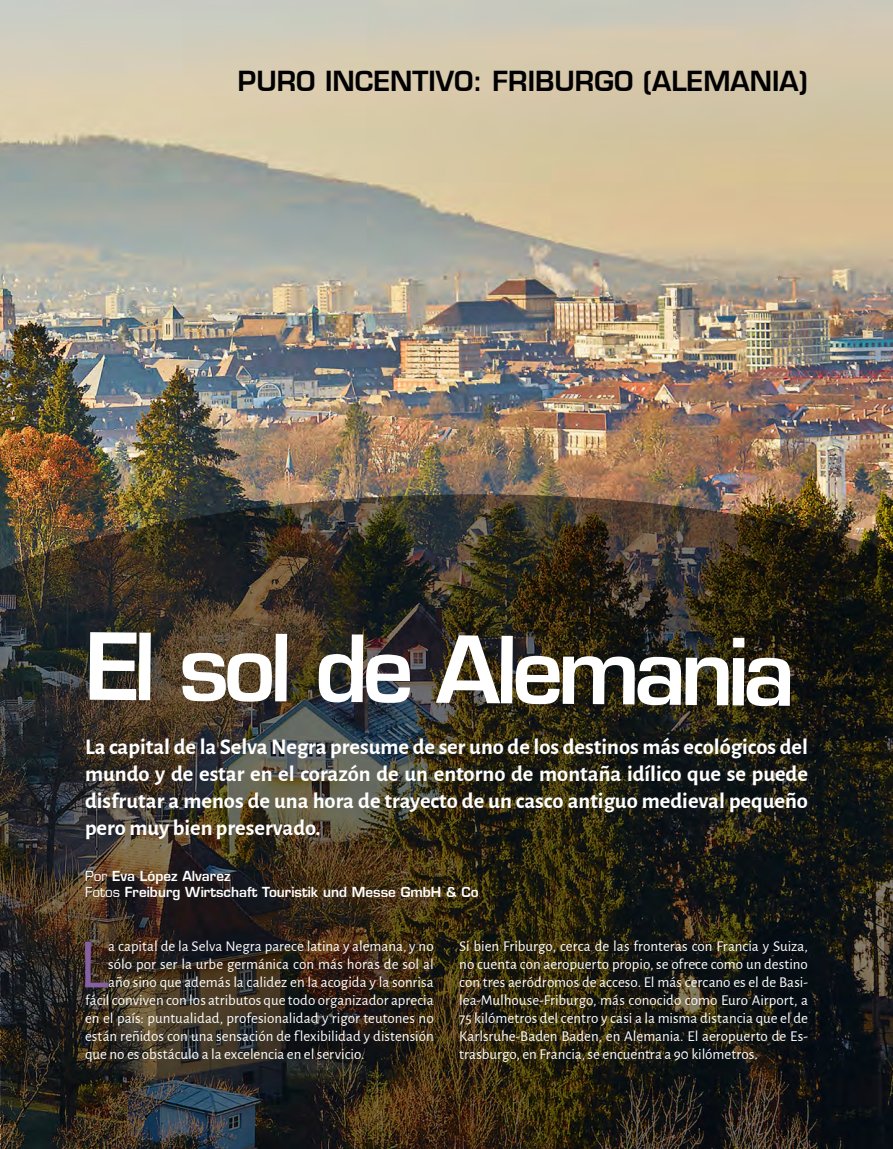
<style>
.page{position:relative;width:893px;height:1149px;background:#fff}
.page>*{position:absolute;margin:0;border:0;box-sizing:border-box;transform-origin:0 0}
.t1{font:700 90px "Euromode";color:#fff}
.t2{font:71.1px "Alegreya Sans";color:#8561a3}
.t3{font:700 27px "Euromode";color:#000}
.t4{font:700 22.5px/27px "Alegreya Sans";color:#fff;text-align:justify}
.t5{font:15px/18px "Alegreya Sans";color:#fff;text-align:justify}
.t6{font:700 13.5px/16.2px "Euromode";color:#fff}
.s1{font-family:"Euromode Plain";font-weight:400}
</style>
<div class="page">
<img style="left:0;top:0;width:893px;height:493px">
<img style="left:0;top:493px;width:893px;height:655px">
<h3 class="t3" style="left:238px;top:64px;width:572px">PURO INCENTIVO: FRIBURGO (ALEMANIA)</h3>
<h1 class="t1" style="left:86px;top:607px;width:712px;rotate:1deg">El sol de Alemania</h1>
<p class="t4" style="left:85px;top:731px;width:724px">La capital de la Selva Negra presume de ser uno de los destinos más ecológicos del mundo y de estar en el corazón de un entorno de montaña idílico que se puede disfrutar a menos de una hora de trayecto de un casco antiguo medieval pequeño pero muy bien preservado.</p>
<p class="t6" style="left:85px;top:867px;width:395px"><span class="s1">Por</span> Eva López Alvarez<br><span class="s1">Fotos</span> Freiburg Wirtschaft Touristik und Messe GmbH &amp; Co</p>
<h2 class="t2" style="left:79px;top:916px;width:31px">L</h2>
<p class="t5" style="left:108px;top:936px;width:327px">a capital de la Selva Negra parece latina y alemana, y no</p>
<p class="t5" style="left:108px;top:954px;width:327px">sólo por ser la urbe germánica con más horas de sol al</p>
<p class="t5" style="left:108px;top:972px;width:327px">año sino que además la calidez en la acogida y la sonrisa</p>
<p class="t5" style="left:85px;top:990px;width:350px">fácil conviven con los atributos que todo organizador aprecia</p>
<p class="t5" style="left:85px;top:1008px;width:350px">en el país: puntualidad, profesionalidad y rigor teutones no</p>
<p class="t5" style="left:85px;top:1026px;width:350px">están reñidos con una sensación de flexibilidad y distensión</p>
<p class="t5" style="left:85px;top:1044px;width:281px">que no es obstáculo a la excelencia en el servicio.</p>
<p class="t5" style="left:459px;top:936px;width:350px">Si bien Friburgo, cerca de las fronteras con Francia y Suiza, no cuenta con aeropuerto propio, se ofrece como un destino con tres aeródromos de acceso. El más cercano es el de Basi&shy;lea-Mulhouse-Friburgo, más conocido como Euro Airport, a 75 kilómetros del centro y casi a la misma distancia que el de Karlsruhe-Baden Baden, en Alemania. El aeropuerto de Es&shy;trasburgo, en Francia, se encuentra a 90 kilómetros.</p>
</div>
